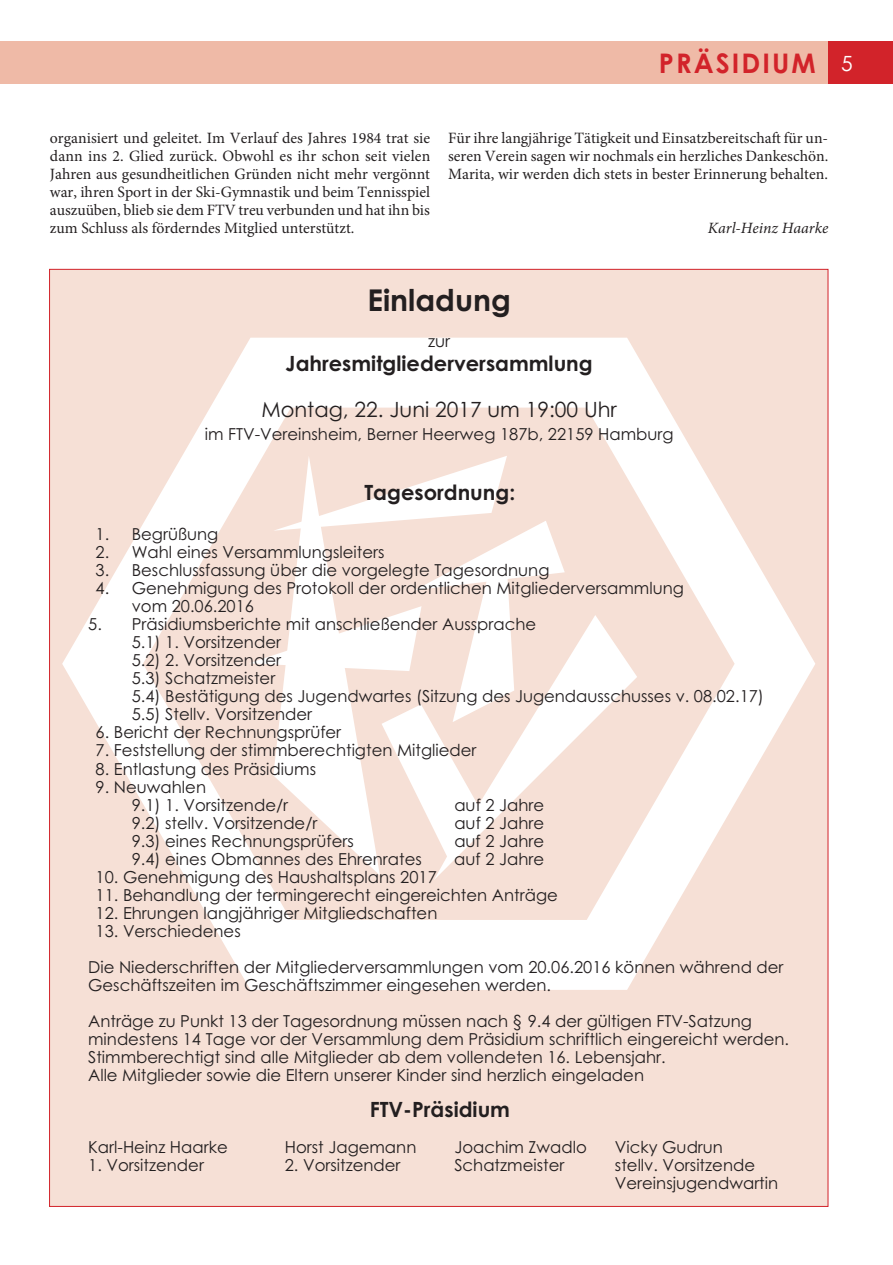
<style>
.page{position:relative;width:893px;height:1265px;background:#fff}
.page>*{position:absolute;margin:0;border:0;box-sizing:border-box;transform-origin:0 0}
.t1{font:700 30px "Century Gothic";color:#231f20}
.t2{font:700 27px "Century Gothic";letter-spacing:.075em;color:#d2232a}
.t3{font:700 21px "Century Gothic";color:#231f20}
.t4{font:21px "Century Gothic";color:#231f20}
.t5{font:21px "Century Gothic";color:#fff}
.t6{font:16.5px/18px "Century Gothic";color:#231f20}
.t7{font:15.75px/18px "Minion Pro";color:#231f20;text-align:justify}
.t8{font:italic 15.75px "Minion Pro";color:#231f20}
</style>
<div class="page">
<div style="left:0;top:41px;width:893px;height:43px;background:#efbaa7"></div>
<div style="left:50px;top:269px;width:778px;height:937px;background:#f6e0d6"></div>
<svg style="left:62px;top:338px;width:753px;height:652px"></svg>
<svg style="left:249px;top:456px;width:315px;height:419px"></svg>
<svg style="left:381px;top:615px;width:256px;height:265px"></svg>
<div style="left:828px;top:41px;width:65px;height:43px;background:#d2232a"></div>
<h2 class="t2" style="left:659px;top:54px;width:158px">PRÄSIDIUM</h2>
<p class="t5" style="left:841px;top:56px;width:13px">5</p>
<p class="t7" style="left:50px;top:130px;width:382px">organisiert und geleitet. Im Verlauf des Jahres 1984 trat sie dann ins 2. Glied zurück. Obwohl es ihr schon seit vielen Jahren aus gesundheitlichen Gründen nicht mehr vergönnt war, ihren Sport in der Ski-Gymnastik und beim Tennisspiel auszuüben, blieb sie dem FTV treu verbunden und hat ihn bis zum Schluss als förderndes Mitglied unterstützt.</p>
<p class="t7" style="left:448px;top:130px;width:382px">Für ihre langjährige Tätigkeit und Einsatzbereitschaft für un&shy;seren Verein sagen wir nochmals ein herzliches Dankeschön.<br>Marita, wir werden dich stets in bester Erinnerung behalten.</p>
<p class="t8" style="left:708px;top:222px;width:122px">Karl-Heinz Haarke</p>
<h1 class="t1" style="left:367px;top:289px;width:145px">Einladung</h1>
<p class="t6" style="left:428px;top:334px;width:24px">zur</p>
<p class="t3" style="left:285px;top:356px;width:309px">Jahresmitgliederversammlung</p>
<p class="t4" style="left:261px;top:402px;width:357px">Montag, 22. Juni 2017 um 19:00 Uhr</p>
<p class="t6" style="left:205px;top:426px;width:470px">im FTV-Vereinsheim, Berner Heerweg 187b, 22159 Hamburg</p>
<p class="t3" style="left:364px;top:485px;width:152px">Tagesordnung:</p>
<p class="t6" style="left:96px;top:527px;width:124px">1. Begrüßung</p>
<p class="t6" style="left:96px;top:545px;width:290px">2. Wahl eines Versammlungsleiters</p>
<p class="t6" style="left:96px;top:563px;width:455px">3. Beschlussfassung über die vorgelegte Tagesordnung</p>
<p class="t6" style="left:132px;top:581px;width:553px;text-indent:-36px">4. Genehmigung des Protokoll der ordentlichen Mitgliederversammlung vom 20.06.2016</p>
<p class="t6" style="left:132px;top:617px;width:634px;text-indent:-43px">5. Präsidiumsberichte mit anschließender Aussprache<br>5.1) 1. Vorsitzender<br>5.2) 2. Vorsitzender<br>5.3) Schatzmeister<br>5.4) Bestätigung des Jugendwartes (Sitzung des Jugendausschusses v. 08.02.17)<br>5.5) Stellv. Vorsitzender</p>
<p class="t6" style="left:96px;top:725px;width:247px">6. Bericht der Rechnungsprüfer</p>
<p class="t6" style="left:96px;top:743px;width:382px">7. Feststellung der stimmberechtigten Mitglieder</p>
<p class="t6" style="left:96px;top:761px;width:222px">8. Entlastung des Präsidiums</p>
<p class="t6" style="left:132px;top:779px;width:158px;text-indent:-36px">9. Neuwahlen<br>9.1) 1. Vorsitzende/r</p>
<p class="t6" style="left:454px;top:797px;width:91px">auf 2 Jahre</p>
<p class="t6" style="left:132px;top:815px;width:187px">9.2) stellv. Vorsitzende/r</p>
<p class="t6" style="left:454px;top:815px;width:91px">auf 2 Jahre</p>
<p class="t6" style="left:132px;top:833px;width:223px">9.3) eines Rechnungsprüfers</p>
<p class="t6" style="left:454px;top:833px;width:91px">auf 2 Jahre</p>
<p class="t6" style="left:132px;top:851px;width:292px">9.4) eines Obmannes des Ehrenrates</p>
<p class="t6" style="left:454px;top:851px;width:91px">auf 2 Jahre</p>
<p class="t6" style="left:96px;top:869px;width:343px">10. Genehmigung des Haushaltsplans 2017</p>
<p class="t6" style="left:96px;top:887px;width:464px">11. Behandlung der termingerecht eingereichten Anträge</p>
<p class="t6" style="left:96px;top:905px;width:343px">12. Ehrungen langjähriger Mitgliedschaften</p>
<p class="t6" style="left:88px;top:914px;width:697px;line-height:36px;text-indent:7px">13. Verschiedenes<br>Die Niederschriften der Mitgliederversammlungen vom 20.06.2016 können während der</p>
<p class="t6" style="left:88px;top:968px;width:665px;line-height:36px">Geschäftszeiten im Geschäftszimmer eingesehen werden.<br>Anträge zu Punkt 13 der Tagesordnung müssen nach § 9.4 der gültigen FTV-Satzung</p>
<p class="t6" style="left:88px;top:1031px;width:702px">mindestens 14 Tage vor der Versammlung dem Präsidium schriftlich eingereicht werden.<br>Stimmberechtigt sind alle Mitglieder ab dem vollendeten 16. Lebensjahr.<br>Alle Mitglieder sowie die Eltern unserer Kinder sind herzlich eingeladen</p>
<p class="t3" style="left:370px;top:1101px;width:142px">FTV-Präsidium</p>
<p class="t6" style="left:88px;top:1139px;width:141px">Karl-Heinz Haarke</p>
<p class="t6" style="left:285px;top:1139px;width:133px">Horst Jagemann</p>
<p class="t6" style="left:454px;top:1139px;width:134px">Joachim Zwadlo</p>
<p class="t6" style="left:615px;top:1139px;width:110px">Vicky Gudrun</p>
<p class="t6" style="left:88px;top:1157px;width:117px">1. Vorsitzender</p>
<p class="t6" style="left:285px;top:1157px;width:117px">2. Vorsitzender</p>
<p class="t6" style="left:454px;top:1157px;width:112px">Schatzmeister</p>
<p class="t6" style="left:615px;top:1157px;width:165px">stellv. Vorsitzende<br>Vereinsjugendwartin</p>
</div>
